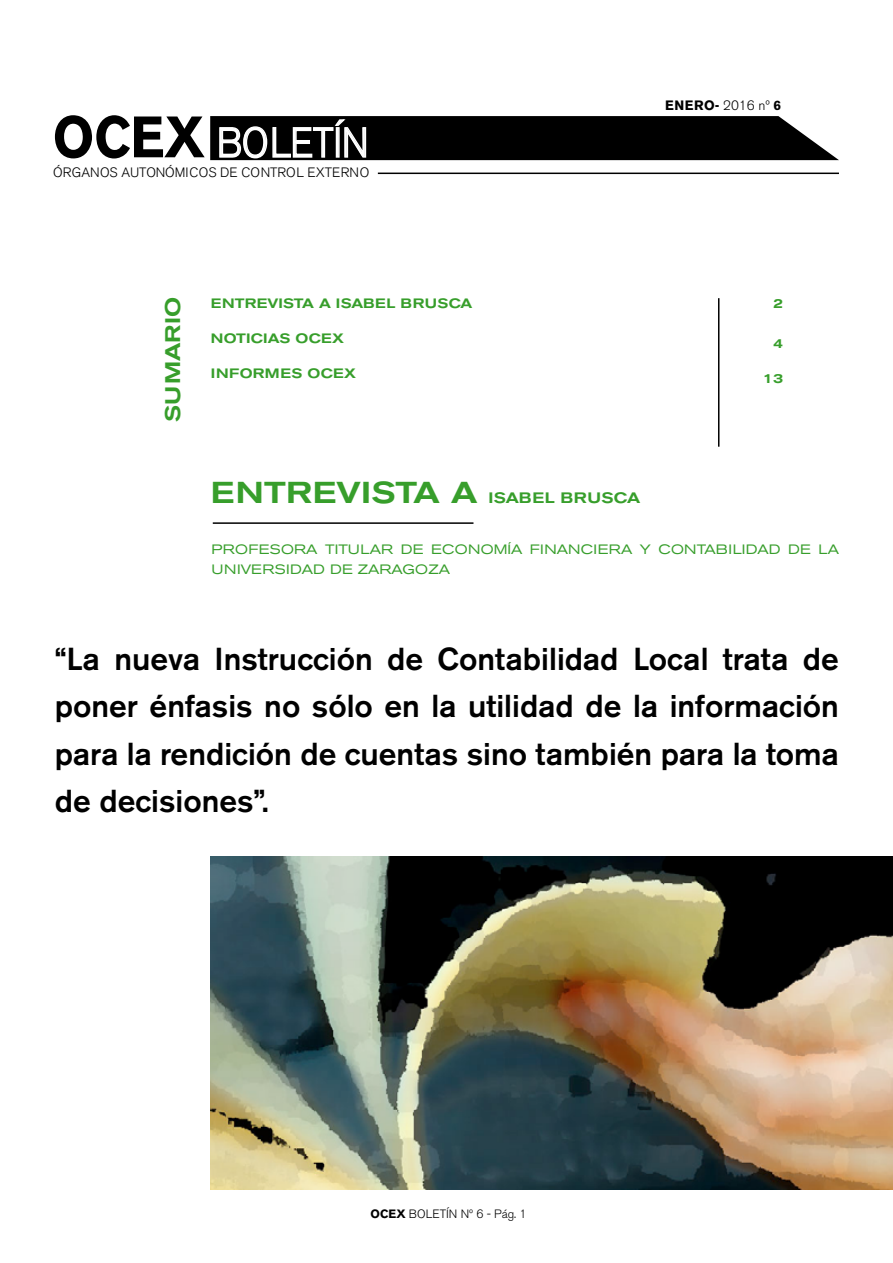
<style>
.page{position:relative;width:893px;height:1263px;background:#fff}
.page>*{position:absolute;margin:0;border:0;box-sizing:border-box;transform-origin:0 0}
.t1{font:700 57.75px "Akzidenz Grotesk BE";color:#000;scale:.91 1}
.t2{font:300 41.25px "Akzidenz Grotesk BE";color:#fff;scale:.91 1}
.t3{font:500 31.5px/47.2px "Akzidenz Grotesk BE";color:#000;text-align:justify}
.t4{font:500 expanded 21px "Akzidenz Grotesk BE";letter-spacing:.02em;color:#379e2b}
.t5{font:500 expanded 15px "Akzidenz Grotesk BE";letter-spacing:.02em;color:#379e2b}
.t6{font:expanded 13.5px/20.2px "Akzidenz Grotesk BE";letter-spacing:.02em;color:#379e2b}
.t7{font:500 expanded 13.5px "Akzidenz Grotesk BE";letter-spacing:.02em;color:#379e2b}
.t8{font:300 13.5px "Akzidenz Grotesk BE";color:#000}
.t9{font:700 13.5px "Akzidenz Grotesk BE";letter-spacing:.04em;color:#000}
.t10{font:300 12px "Akzidenz Grotesk BE";color:#000}
.s1{font-weight:300}
.s2{font-size:30px}
.s3{font-weight:700}
</style>
<div class="page">
<hr style="left:378px;top:173px;width:461px;height:1px;background:#000">
<svg style="left:210px;top:116px;width:629px;height:44px;background:#191919"></svg>
<hr style="left:718px;top:298px;width:1px;height:149px;background:#000">
<hr style="left:213px;top:522px;width:260px;height:2px;background:#000">
<img style="left:210px;top:857px;width:683px;height:332px">
<h1 class="t1" style="left:53px;top:104px;width:169px">OCEX</h1>
<p class="t8" style="left:53px;top:165px;width:318px">ÓRGANOS AUTONÓMICOS DE CONTROL EXTERNO</p>
<h2 class="t2" style="left:217px;top:120px;width:168px">BOLETÍN</h2>
<p class="t4" style="left:161px;top:422px;width:127px;rotate:-90deg">SUMARIO</p>
<p class="t7" style="left:211px;top:295px;width:263px">ENTREVISTA A ISABEL BRUSCA</p>
<p class="t7" style="left:211px;top:330px;width:135px">NOTICIAS OCEX</p>
<p class="t7" style="left:211px;top:366px;width:146px">INFORMES OCEX</p>
<p class="t9" style="left:665px;top:97px;width:117px">ENERO- <span class="s1">2016 nº</span> 6</p>
<p class="t7" style="left:773px;top:295px;width:12px">2</p>
<p class="t7" style="left:773px;top:336px;width:12px">4</p>
<p class="t7" style="left:763px;top:371px;width:22px">13</p>
<p class="t5" style="left:211px;top:489px;width:431px"><span class="s2">ENTREVISTA A</span> ISABEL BRUSCA</p>
<p class="t6" style="left:212px;top:539px;width:629px">PROFESORA TITULAR DE ECONOMÍA FINANCIERA Y CONTABILIDAD DE LA<br>UNIVERSIDAD DE ZARAGOZA</p>
<p class="t3" style="left:55px;top:635px;width:786px">“La nueva Instrucción de Contabilidad Local trata de poner énfasis no sólo en la utilidad de la información para la rendición de cuentas sino también para la toma de decisiones”.</p>
<p class="t10" style="left:371px;top:1207px;width:157px"><span class="s3">OCEX</span> BOLETÍN Nº 6 - Pág. 1</p>
</div>
